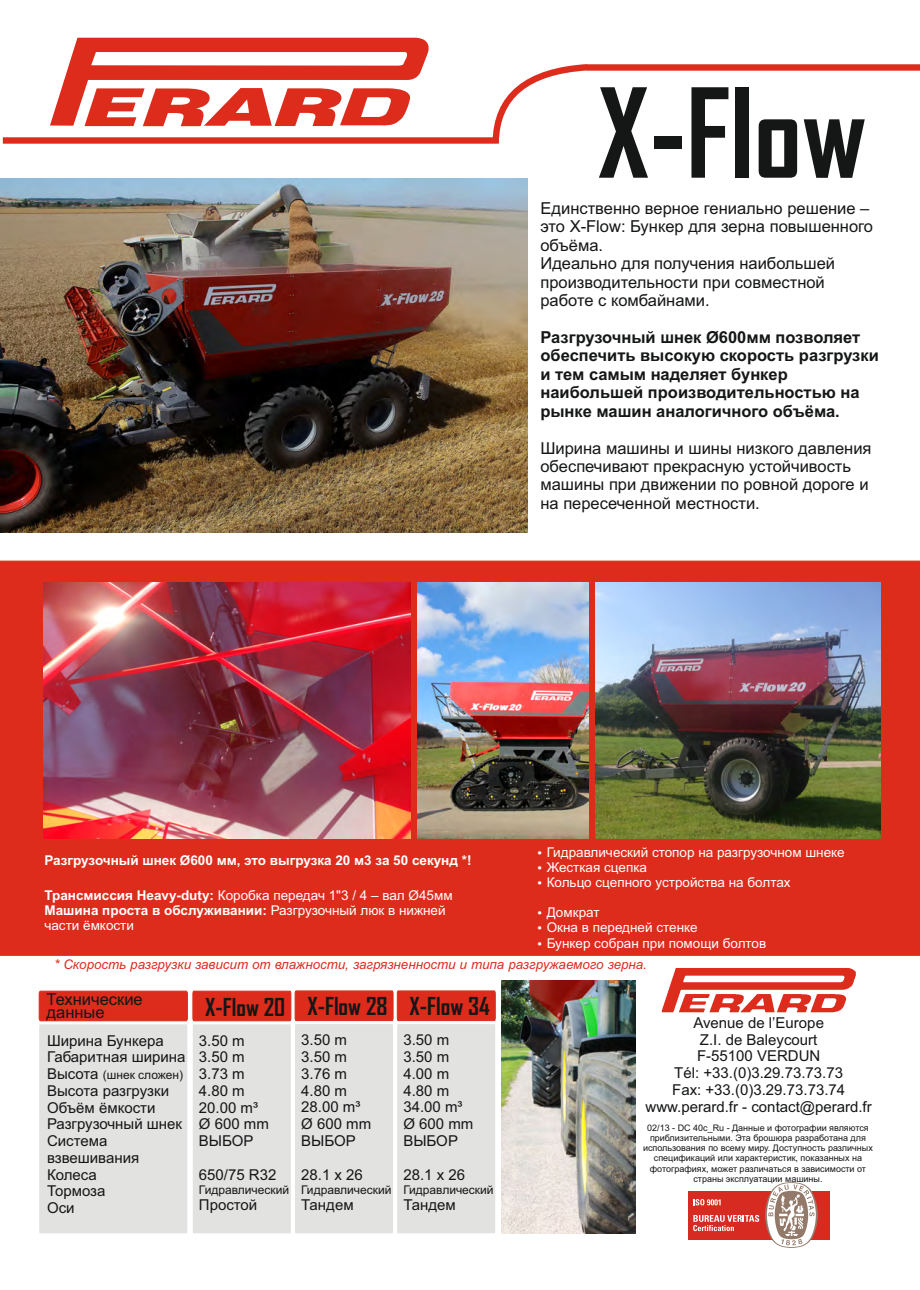
<style>
.page{position:relative;width:920px;height:1290px;background:#fff}
.page>*{position:absolute;margin:0;border:0;box-sizing:border-box;transform-origin:0 0}
.t1{font:700 118.35px "Agency FB";color:#151616}
.t2{font:700 23.7px "Agency FB";color:#151616}
.t3{font:16.5px/18.5px "Arial";color:#151616}
.t4{font:700 16.5px/18.5px "Arial";color:#151616}
.t5{font:15px/16.8px "Arial";color:#151616}
.t6{font:13.5px/15.1px "Arial";color:#fff}
.t7{font:700 13.5px "Arial";color:#fff}
.t8{font:italic 13.35px "Arial";color:#dd2b1c}
.t9{font:12px "Arial";color:#151616}
.t10{font:9px/10.1px "Arial";color:#151616;text-align:center}
.s1{font-weight:700}
.s2{font-size:15px}
</style>
<div class="page">
<div style="left:0;top:561px;width:920px;height:395px;background:#dd2b1c"></div>
<div style="left:3px;top:137px;width:496px;height:7px;background:#dd2b1c"></div>
<svg style="left:489px;top:64px;width:98px;height:80px"></svg>
<div style="left:587px;top:64px;width:333px;height:7px;background:#dd2b1c"></div>
<svg style="left:662px;top:968px;width:194px;height:44px"></svg>
<div style="left:688px;top:1191px;width:142px;height:48px;background:#d72a21"></div>
<svg style="left:693px;top:1199px;width:28px;height:6px"></svg>
<svg style="left:693px;top:1215px;width:66px;height:16px"></svg>
<svg style="left:765px;top:1182px;width:53px;height:66px"></svg>
<svg style="left:50px;top:38px;width:379px;height:89px"></svg>
<svg style="left:38px;top:990px;width:458px;height:243px;background:#e2cdca"></svg>
<img style="left:418px;top:582px;width:170px;height:256px">
<img style="left:0;top:179px;width:528px;height:353px">
<img style="left:43px;top:583px;width:368px;height:255px">
<img style="left:596px;top:582px;width:285px;height:256px">
<img style="left:501px;top:981px;width:135px;height:252px">
<h1 class="t1" style="left:597px;top:87px;width:270px">X-Flow</h1>
<p class="t3" style="left:540px;top:200px;width:334px">Единственно верное гениально решение – это X-Flow: Бункер для зерна повышенного объёма.<br>Идеально для получения наибольшей производительности при совместной работе с комбайнами.</p>
<p class="t4" style="left:540px;top:329px;width:340px">Разгрузочный шнек Ø600мм позволяет обеспечить высокую скорость разгрузки и тем самым наделяет бункер наибольшей производительностью на рынке машин аналогичного объёма.</p>
<p class="t3" style="left:540px;top:440px;width:333px">Ширина машины и шины низкого давления обеспечивают прекрасную устойчивость машины при движении по ровной дороге и на пересеченной местности.</p>
<p class="t7" style="left:44px;top:855px;width:429px">Разгрузочный шнек Ø600 мм, это выгрузка 20 м3 за 50 секунд *!</p>
<p class="t6" style="left:44px;top:889px;width:410px"><span class="s1">Трансмиссия Heavy-duty:</span> Коробка передач 1"3 / 4 – вал Ø45мм<br><span class="s1">Машина проста в обслуживании:</span> Разгрузочный люк в нижней части ёмкости</p>
<p class="t6" style="left:537px;top:846px;width:309px">• Гидравлический стопор на разгрузочном шнеке</p>
<p class="t6" style="left:537px;top:861px;width:111px">• Жесткая сцепка</p>
<p class="t6" style="left:537px;top:876px;width:255px">• Кольцо сцепного устройства на болтах</p>
<p class="t6" style="left:537px;top:906px;width:64px">• Домкрат</p>
<p class="t6" style="left:537px;top:921px;width:162px">• Окна в передней стенке</p>
<p class="t6" style="left:537px;top:936px;width:231px">• Бункер собран при помощи болтов</p>
<p class="t8" style="left:54px;top:960px;width:594px">* Скорость разгрузки зависит от влажности, загрязненности и типа разгружаемого зерна.</p>
<p class="t3" style="left:47px;top:995px;width:98px;line-height:12.3px">Технические данные</p>
<p class="t5" style="left:47px;top:1033px;width:140px">Ширина Бункера<br>Габаритная ширина</p>
<p class="t9" style="left:47px;top:1070px;width:138px"><span class="s2">Высота</span> (шнек сложен)</p>
<p class="t5" style="left:47px;top:1083px;width:137px">Высота разгрузки<br>Объём ёмкости<br>Разгрузочный шнек<br>Система взвешивания<br>Колеса<br>Тормоза<br>Оси</p>
<h2 class="t2" style="left:307px;top:997px;width:184px">X-Flow 28 X-Flow 34</h2>
<h2 class="t2" style="left:205px;top:997px;width:82px">X-Flow 20</h2>
<p class="t5" style="left:646px;top:1016px;width:228px;text-align:center">Avenue de l’Europe<br>Z.I. de Baleycourt<br>F-55100 VERDUN<br>Tél: +33.(0)3.29.73.73.73<br>Fax: +33.(0)3.29.73.73.74 www.perard.fr - contact@perard.fr</p>
<p class="t5" style="left:403px;top:1033px;width:72px">3.50 m<br>3.50 m<br>4.00 m<br>4.80 m<br>34.00 m³<br>Ø 600 mm<br>ВЫБОР</p>
<p class="t5" style="left:403px;top:1167px;width:63px">28.1 x 26</p>
<p class="t9" style="left:403px;top:1185px;width:92px">Гидравлический</p>
<p class="t5" style="left:403px;top:1197px;width:54px">Тандем</p>
<p class="t5" style="left:301px;top:1033px;width:72px">3.50 m<br>3.50 m<br>3.76 m<br>4.80 m<br>28.00 m³<br>Ø 600 mm<br>ВЫБОР</p>
<p class="t5" style="left:301px;top:1167px;width:63px">28.1 x 26</p>
<p class="t9" style="left:301px;top:1185px;width:92px">Гидравлический</p>
<p class="t5" style="left:301px;top:1197px;width:54px">Тандем</p>
<p class="t5" style="left:199px;top:1033px;width:72px">3.50 m<br>3.50 m<br>3.73 m<br>4.80 m<br>20.00 m³<br>Ø 600 mm<br>ВЫБОР</p>
<p class="t5" style="left:199px;top:1167px;width:79px">650/75 R32</p>
<p class="t9" style="left:199px;top:1185px;width:92px">Гидравлический</p>
<p class="t5" style="left:199px;top:1197px;width:60px">Простой</p>
<p class="t10" style="left:643px;top:1124px;width:231px">02/13 - DC 40c_Ru - Данные и фотографии являются приблизительными. Эта брошюра разработана для использования по всему миру. Доступность различных спецификаций или характеристик, показанных на фотографиях, может различаться в зависимости от страны эксплуатации машины.</p>
</div>
